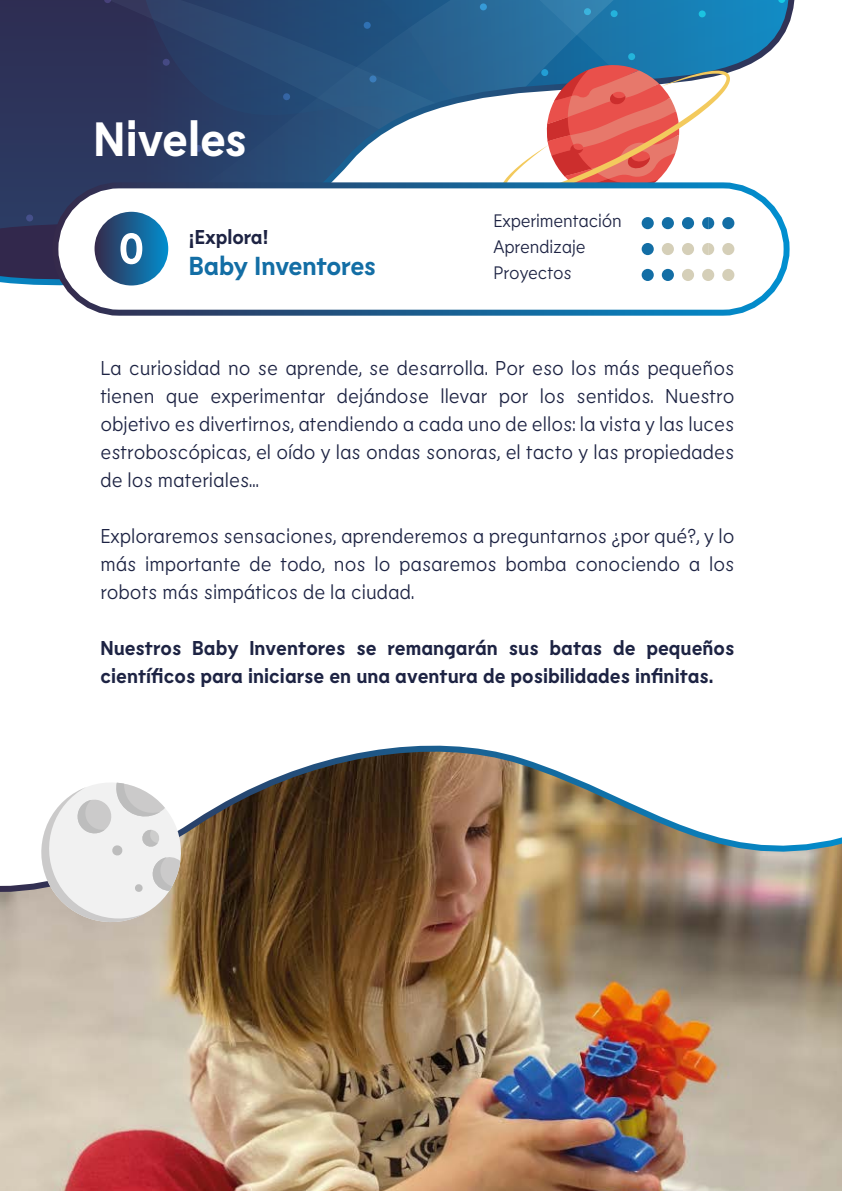
<style>
.page{position:relative;width:842px;height:1191px;background:#fff}
.page>*{position:absolute;margin:0;border:0;box-sizing:border-box;transform-origin:0 0}
.t1{font:700 48px "Lemur";color:#fff}
.t2{font:700 26px "Lemur";letter-spacing:-.015em;color:#136ea5}
.t3{font:300 20px/28px "Lemur";color:#1d2343;text-align:justify}
.t4{font:700 20px/28px "Lemur";color:#1d2343}
.t5{font:300 18px/26px "Lemur";letter-spacing:-.01em;color:#1d2343}
</style>
<div class="page">
<svg style="left:0;top:0;width:795px;height:309px"></svg>
<svg style="left:501px;top:63px;width:229px;height:119px"></svg>
<div style="left:55px;top:185px;width:731px;height:128px;background:#fff;border-radius:64px"></div>
<div style="left:52px;top:182px;width:737px;height:134px;border:6px solid #fff;border-radius:64px"></div>
<div style="left:95px;top:212px;width:73px;height:73px;background:linear-gradient(to right,#352b4c,#018ece);border-radius:37px"></div>
<svg style="left:120px;top:233px;width:22px;height:31px"></svg>
<div style="left:642px;top:217px;width:12px;height:12px;background:#136ea5;border-radius:50%"></div>
<div style="left:662px;top:217px;width:12px;height:12px;background:#136ea5;border-radius:50%"></div>
<div style="left:722px;top:217px;width:12px;height:12px;background:#136ea5;border-radius:50%"></div>
<div style="left:682px;top:217px;width:12px;height:12px;background:#136ea5;border-radius:50%"></div>
<div style="left:642px;top:243px;width:12px;height:12px;background:#136ea5;border-radius:50%"></div>
<div style="left:662px;top:243px;width:12px;height:12px;background:#d5cfb8;border-radius:50%"></div>
<div style="left:682px;top:243px;width:12px;height:12px;background:#d5cfb8;border-radius:50%"></div>
<div style="left:722px;top:243px;width:12px;height:12px;background:#d5cfb8;border-radius:50%"></div>
<div style="left:642px;top:269px;width:12px;height:12px;background:#136ea5;border-radius:50%"></div>
<div style="left:662px;top:269px;width:12px;height:12px;background:#136ea5;border-radius:50%"></div>
<div style="left:682px;top:269px;width:12px;height:12px;background:#d5cfb8;border-radius:50%"></div>
<div style="left:722px;top:269px;width:12px;height:12px;background:#d5cfb8;border-radius:50%"></div>
<div style="left:702px;top:269px;width:12px;height:12px;background:#d5cfb8;border-radius:50%"></div>
<svg style="left:702px;top:217px;width:12px;height:12px"></svg>
<svg style="left:702px;top:243px;width:12px;height:12px"></svg>
<img style="left:0;top:745px;width:842px;height:446px">
<svg style="left:32px;top:772px;width:159px;height:159px"></svg>
<h1 class="t1" style="left:94px;top:108px;width:155px">Niveles</h1>
<p class="t4" style="left:189px;top:222px;width:81px">¡Explora!</p>
<h2 class="t2" style="left:189px;top:249px;width:189px">Baby Inventores</h2>
<p class="t5" style="left:494px;top:208px;width:130px">Experimentación<br>Aprendizaje<br>Proyectos</p>
<p class="t3" style="left:100px;top:353px;width:635px">La curiosidad no se aprende, se desarrolla. Por eso los más pequeños tienen que experimentar dejándose llevar por los sentidos. Nuestro objetivo es divertirnos, atendiendo a cada uno de ellos: la vista y las luces estroboscópicas, el oído y las ondas sonoras, el tacto y las propiedades de los materiales…</p>
<p class="t3" style="left:100px;top:521px;width:635px">Exploraremos sensaciones, aprenderemos a preguntarnos ¿por qué?, y lo más importante de todo, nos lo pasaremos bomba conociendo a los robots más simpáticos de la ciudad.</p>
<p class="t4" style="left:100px;top:633px;width:635px">Nuestros Baby Inventores se remangarán sus batas de pequeños científicos para iniciarse en una aventura de posibilidades infinitas.</p>
</div>
